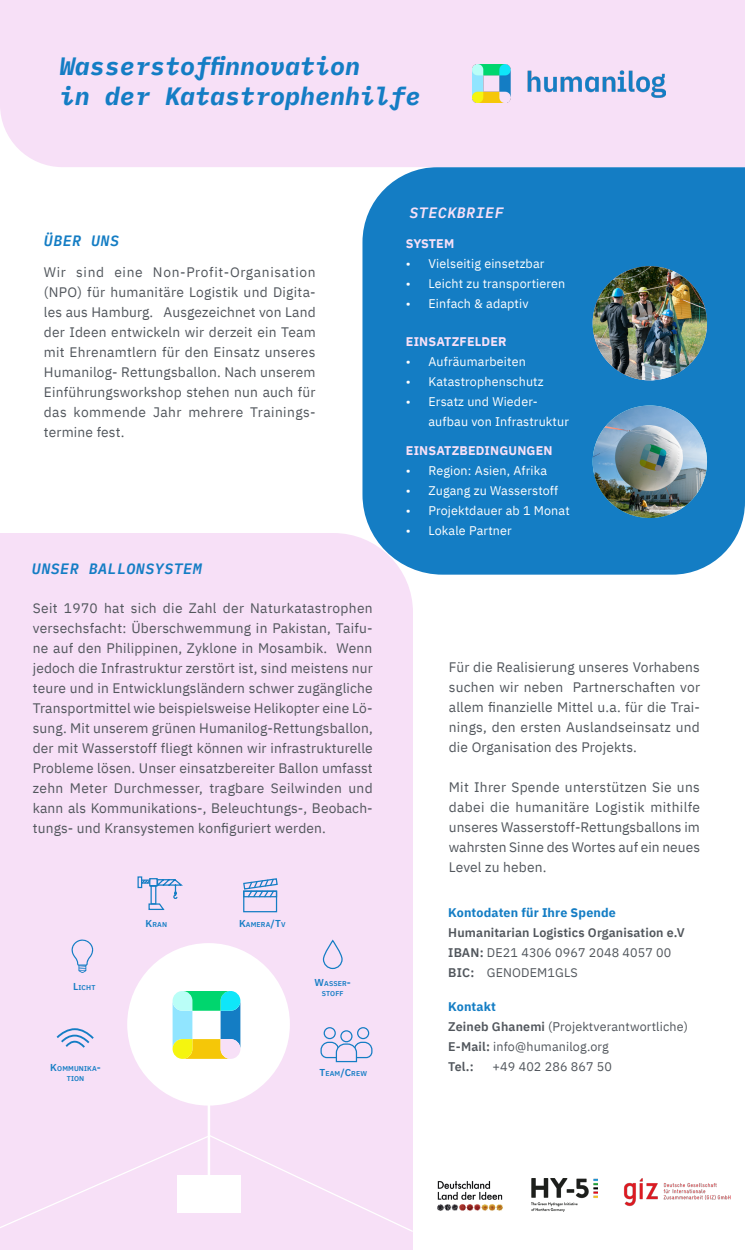
<style>
.page{position:relative;width:745px;height:1250px;background:#fff}
.page>*{position:absolute;margin:0;border:0;box-sizing:border-box;transform-origin:0 0}
.t1{font:italic 700 25px/30px "IBM Plex Mono";color:#147dc4}
.Titel_2{font:italic 600 15px "IBM Plex Mono";letter-spacing:.03em;color:#147dc4}
.Titel_2-2{font:italic 600 15px "IBM Plex Mono";letter-spacing:.03em;color:#f7e0f7}
.Text_1{font:13.75px/20px "IBM Plex Sans";letter-spacing:.01em;color:#51565c;text-align:justify}
.t2{font:12.5px/20px "IBM Plex Sans";letter-spacing:.01em;color:#fff}
.Text_1-2{font:12.5px "IBM Plex Sans";letter-spacing:.01em;color:#51565c}
.Text_1-3{font:600 12.5px "IBM Plex Sans";letter-spacing:.01em;color:#51565c}
.Text_1-4{font:700 12.5px "IBM Plex Sans";letter-spacing:.01em;color:#f7e0f7}
.Text_1-5{font:700 12.5px "IBM Plex Sans";letter-spacing:.01em;color:#147dc4}
.Text_1-6{font:600 7px/10px "IBM Plex Sans";letter-spacing:.015em;color:#147dc4;text-align:center}
.s1{font-size:10px}
.s2{font-weight:600}
</style>
<div class="page">
<div style="left:0;top:533px;width:412px;height:717px;background:#f7e0f7"></div>
<hr style="left:207px;top:1098px;width:3px;height:77px;background:#fff">
<div style="left:362px;top:167px;width:382px;height:408px;background:#147dc4"></div>
<img style="left:592px;top:405px;width:114px;height:113px">
<div style="left:0;top:0;width:744px;height:167px;background:#f7e0f7"></div>
<img style="left:472px;top:64px;width:192px;height:39px">
<img style="left:592px;top:266px;width:114px;height:114px;border-radius:57px">
<img style="left:624px;top:1178px;width:105px;height:28px">
<img style="left:437px;top:1181px;width:66px;height:30px">
<img style="left:531px;top:1178px;width:65px;height:33px">
<div style="left:127px;top:943px;width:163px;height:163px;background:#fff;border-radius:50%"></div>
<svg style="left:172px;top:991px;width:68px;height:68px"></svg>
<svg style="left:0;top:1134px;width:413px;height:99px;background:#f7e2f7"></svg>
<div style="left:322px;top:940px;width:20px;height:29px;border:1px solid #147dc4;border-radius:9px"></div>
<div style="left:341px;top:1031px;width:10px;height:11px;background:#f7e0f7;border-radius:50%"></div>
<div style="left:340px;top:1030px;width:12px;height:12px;border:1px solid #147dc4;border-radius:50%"></div>
<div style="left:324px;top:1028px;width:11px;height:11px;background:#f7e0f7;border-radius:50%"></div>
<div style="left:323px;top:1027px;width:12px;height:12px;border:1px solid #147dc4;border-radius:50%"></div>
<div style="left:357px;top:1028px;width:11px;height:11px;background:#f7e0f7;border-radius:50%"></div>
<div style="left:357px;top:1027px;width:12px;height:12px;border:1px solid #147dc4;border-radius:50%"></div>
<svg style="left:319px;top:1041px;width:54px;height:22px"></svg>
<svg style="left:137px;top:876px;width:47px;height:35px;background:#cccded"></svg>
<svg style="left:69px;top:938px;width:25px;height:35px"></svg>
<svg style="left:55px;top:1027px;width:41px;height:23px"></svg>
<div style="left:243px;top:891px;width:34px;height:21px;border:1px solid #147dc4"></div>
<svg style="left:242px;top:877px;width:36px;height:22px"></svg>
<p class="t1" style="left:60px;top:49px;width:362px">Wasserstoffinnovation<br>in der Katastrophenhilfe</p>
<p class="Titel_2" style="left:44px;top:229px;width:77px">ÜBER UNS</p>
<p class="Text_1" style="left:44px;top:261px;width:273px">Wir sind eine Non-Profit-Organisation (NPO) für humanitäre Logistik und Digita&shy;les aus Hamburg. Ausgezeichnet von Land der Ideen entwickeln wir derzeit ein Team mit Ehrenamtlern für den Einsatz unseres Humanilog- Rettungsballon. Nach unserem Einführungsworkshop stehen nun auch für das kommende Jahr mehrere Trainings&shy;termine fest.</p>
<p class="Titel_2" style="left:32px;top:557px;width:171px">UNSER BALLONSYSTEM</p>
<p class="Text_1" style="left:33px;top:597px;width:341px">Seit 1970 hat sich die Zahl der Naturkatastrophen versechsfacht: Überschwemmung in Pakistan, Taifu&shy;ne auf den Philippinen, Zyklone in Mosambik. Wenn jedoch die Infrastruktur zerstört ist, sind meistens nur teure und in Entwicklungsländern schwer zugängliche Transportmittel wie beispielsweise Helikopter eine Lö&shy;sung. Mit unserem grünen Humanilog-Rettungsballon, der mit Wasserstoff fliegt können wir infrastrukturelle Probleme lösen. Unser einsatzbereiter Ballon umfasst zehn Meter Durchmesser, tragbare Seilwinden und kann als Kommunikations-, Beleuchtungs-, Beobach&shy;tungs- und Kransystemen konfiguriert werden.</p>
<p class="Text_1-6" style="left:73px;top:982px;width:24px"><span class="s1">L</span>ICHT</p>
<p class="Text_1-6" style="left:50px;top:1063px;width:52px"><span class="s1">K</span>OMMUNIKA<span class="s1">-<br></span>TION</p>
<p class="Text_1-6" style="left:145px;top:919px;width:23px"><span class="s1">K</span>RAN</p>
<p class="Text_1-6" style="left:239px;top:919px;width:48px"><span class="s1">K</span>AMERA<span class="s1">/T</span>V</p>
<p class="Text_1-6" style="left:314px;top:978px;width:38px"><span class="s1">W</span>ASSER<span class="s1">-<br></span>STOFF</p>
<p class="Text_1-6" style="left:319px;top:1068px;width:49px"><span class="s1">T</span>EAM<span class="s1">/C</span>REW</p>
<p class="Titel_2-2" style="left:409px;top:201px;width:96px">STECKBRIEF</p>
<p class="Text_1-4" style="left:405px;top:234px;width:50px">SYSTEM</p>
<p class="t2" style="left:405px;top:253px;width:140px">• Vielseitig einsetzbar</p>
<p class="t2" style="left:405px;top:273px;width:161px">• Leicht zu transportieren</p>
<p class="t2" style="left:405px;top:293px;width:124px">• Einfach &amp; adaptiv</p>
<p class="Text_1-4" style="left:405px;top:331px;width:102px">EINSATZFELDER</p>
<p class="t2" style="left:405px;top:350px;width:121px">• Aufräumarbeiten</p>
<p class="t2" style="left:405px;top:370px;width:139px">• Katastrophenschutz</p>
<p class="t2" style="left:428px;top:390px;width:142px;text-indent:-22px">• Ersatz und Wieder&shy;aufbau von Infrastruktur</p>
<p class="Text_1-4" style="left:405px;top:440px;width:148px">EINSATZBEDINGUNGEN</p>
<p class="t2" style="left:405px;top:459px;width:143px">• Region: Asien, Afrika</p>
<p class="t2" style="left:405px;top:479px;width:154px">• Zugang zu Wasserstoff</p>
<p class="t2" style="left:405px;top:499px;width:165px">• Projektdauer ab 1 Monat</p>
<p class="t2" style="left:405px;top:519px;width:107px">• Lokale Partner</p>
<p class="Text_1" style="left:448px;top:656px;width:252px">Für die Realisierung unseres Vorhabens suchen wir neben Partnerschaften vor allem finanzielle Mittel u.a. für die Trai&shy;nings, den ersten Auslandseinsatz und die Organisation des Projekts.</p>
<p class="Text_1" style="left:448px;top:776px;width:252px">Mit Ihrer Spende unterstützen Sie uns dabei die humanitäre Logistik mithilfe unseres Wasserstoff-Rettungsballons im wahrsten Sinne des Wortes auf ein neues Level zu heben.</p>
<p class="Text_1-5" style="left:448px;top:903px;width:169px">Kontodaten für Ihre Spende</p>
<p class="Text_1-3" style="left:448px;top:923px;width:238px">Humanitarian Logistics Organisation e.V</p>
<p class="Text_1-2" style="left:448px;top:943px;width:224px"><span class="s2">IBAN:</span> DE21 4306 0967 2048 4057 00</p>
<p class="Text_1-2" style="left:448px;top:963px;width:131px"><span class="s2">BIC:</span> GENODEM1GLS</p>
<p class="Text_1-5" style="left:448px;top:997px;width:49px">Kontakt</p>
<p class="Text_1-2" style="left:448px;top:1017px;width:241px"><span class="s2">Zeineb Ghanemi</span> (Projektverantwortliche)</p>
<p class="Text_1-2" style="left:448px;top:1037px;width:162px"><span class="s2">E-Mail:</span> info@humanilog.org</p>
<p class="Text_1-3" style="left:448px;top:1057px;width:27px">Tel.:</p>
<p class="Text_1-2" style="left:492px;top:1057px;width:121px">+49 402 286 867 50</p>
</div>
